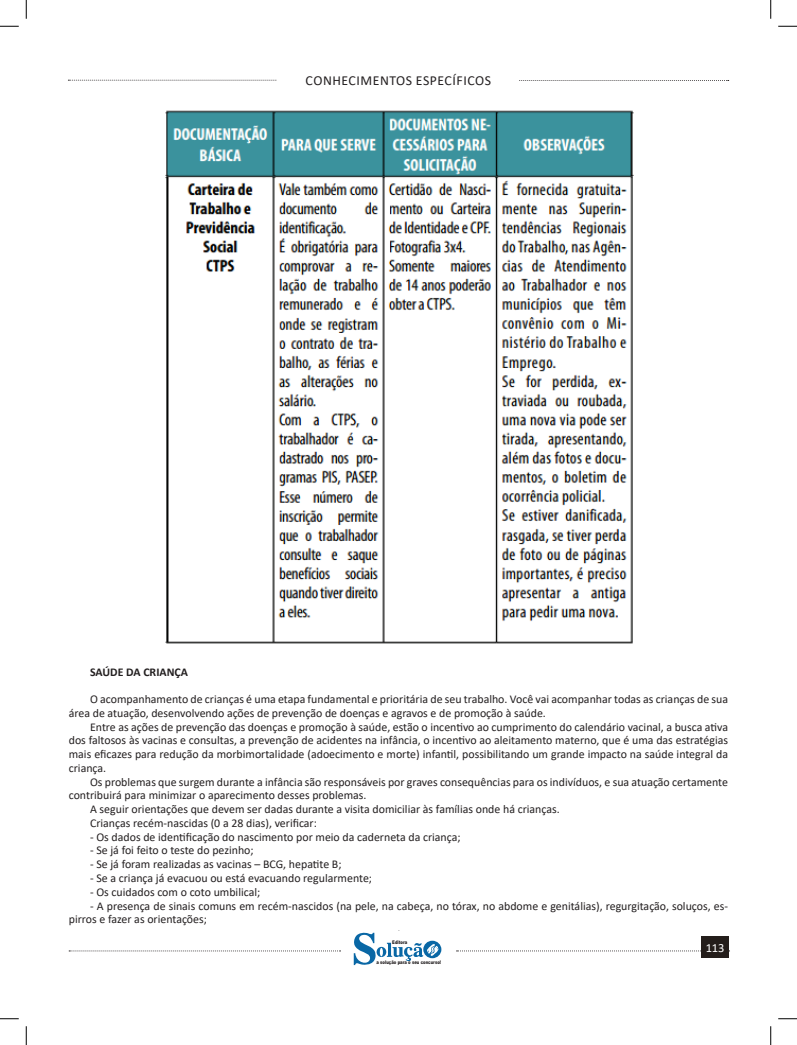
<style>
.page{position:relative;width:797px;height:1045px;background:#fff}
.page>*{position:absolute;margin:0;border:0;box-sizing:border-box;transform-origin:0 0}
.t1{font:13.75px "Calibri";letter-spacing:.04em;color:#231f20}
.t2{font:12.5px "Calibri";color:#fff}
.t3{font:11.88px/13.8px "Calibri";color:#231f20}
.t4{font:700 11.88px "Calibri";color:#231f20}
.t5{font:900 5px "Arial";color:#231f20;scale:.76 1}
</style>
<div class="page">
<svg style="left:69px;top:950px;width:271px;height:1px"></svg>
<svg style="left:68px;top:80px;width:209px;height:1px"></svg>
<svg style="left:519px;top:80px;width:209px;height:1px"></svg>
<svg style="left:456px;top:950px;width:245px;height:1px"></svg>
<div style="left:701px;top:936px;width:28px;height:22px;background:#241e1b"></div>
<svg style="left:354px;top:930px;width:87px;height:35px"></svg>
<img style="left:165px;top:110px;width:469px;height:534px">
<svg style="left:0;top:25px;width:19px;height:2px"></svg>
<svg style="left:778px;top:25px;width:19px;height:2px"></svg>
<svg style="left:0;top:1018px;width:19px;height:1px"></svg>
<svg style="left:778px;top:1018px;width:19px;height:1px"></svg>
<svg style="left:25px;top:0;width:2px;height:19px"></svg>
<svg style="left:25px;top:1026px;width:2px;height:19px"></svg>
<svg style="left:770px;top:0;width:1px;height:19px"></svg>
<svg style="left:770px;top:1026px;width:1px;height:19px"></svg>
<p class="t1" style="left:305px;top:71px;width:187px">CONHECIMENTOS ESPECÍFICOS</p>
<p class="t4" style="left:90px;top:663px;width:99px">SAÚDE DA CRIANÇA</p>
<p class="t3" style="left:69px;top:692px;width:660px;text-indent:21px">O acompanhamento de crianças é uma etapa fundamental e prioritária de seu trabalho. Você vai acompanhar todas as crianças de sua área de atuação, desenvolvendo ações de prevenção de doenças e agravos e de promoção à saúde.</p>
<p class="t3" style="left:69px;top:719px;width:660px;text-align:justify;text-indent:21px">Entre as ações de prevenção das doenças e promoção à saúde, estão o incentivo ao cumprimento do calendário vacinal, a busca ativa dos faltosos às vacinas e consultas, a prevenção de acidentes na infância, o incentivo ao aleitamento materno, que é uma das estratégias mais eficazes para redução da morbimortalidade (adoecimento e morte) infantil, possibilitando um grande impacto na saúde integral da criança.</p>
<p class="t3" style="left:69px;top:774px;width:660px;text-indent:21px">Os problemas que surgem durante a infância são responsáveis por graves consequências para os indivíduos, e sua atuação certamente contribuirá para minimizar o aparecimento desses problemas.</p>
<p class="t3" style="left:90px;top:802px;width:471px">A seguir orientações que devem ser dadas durante a visita domiciliar às famílias onde há crianças.</p>
<p class="t3" style="left:90px;top:816px;width:228px">Crianças recém-nascidas (0 a 28 dias), verificar:</p>
<p class="t3" style="left:90px;top:829px;width:372px">- Os dados de identificação do nascimento por meio da caderneta da criança;</p>
<p class="t3" style="left:90px;top:843px;width:165px">- Se já foi feito o teste do pezinho;</p>
<p class="t3" style="left:90px;top:857px;width:253px">- Se já foram realizadas as vacinas – BCG, hepatite B;</p>
<p class="t3" style="left:90px;top:871px;width:283px">- Se a criança já evacuou ou está evacuando regularmente;</p>
<p class="t3" style="left:90px;top:884px;width:172px">- Os cuidados com o coto umbilical;</p>
<p class="t3" style="left:69px;top:898px;width:660px;text-indent:21px">- A presença de sinais comuns em recém-nascidos (na pele, na cabeça, no tórax, no abdome e genitálias), regurgitação, soluços, es&shy;pirros e fazer as orientações;</p>
<p class="t5" style="left:392px;top:939px;width:21px">Editora</p>
<p class="t5" style="left:376px;top:959px;width:86px">a solução para o seu concurso!</p>
<p class="t2" style="left:706px;top:939px;width:20px">113</p>
</div>
